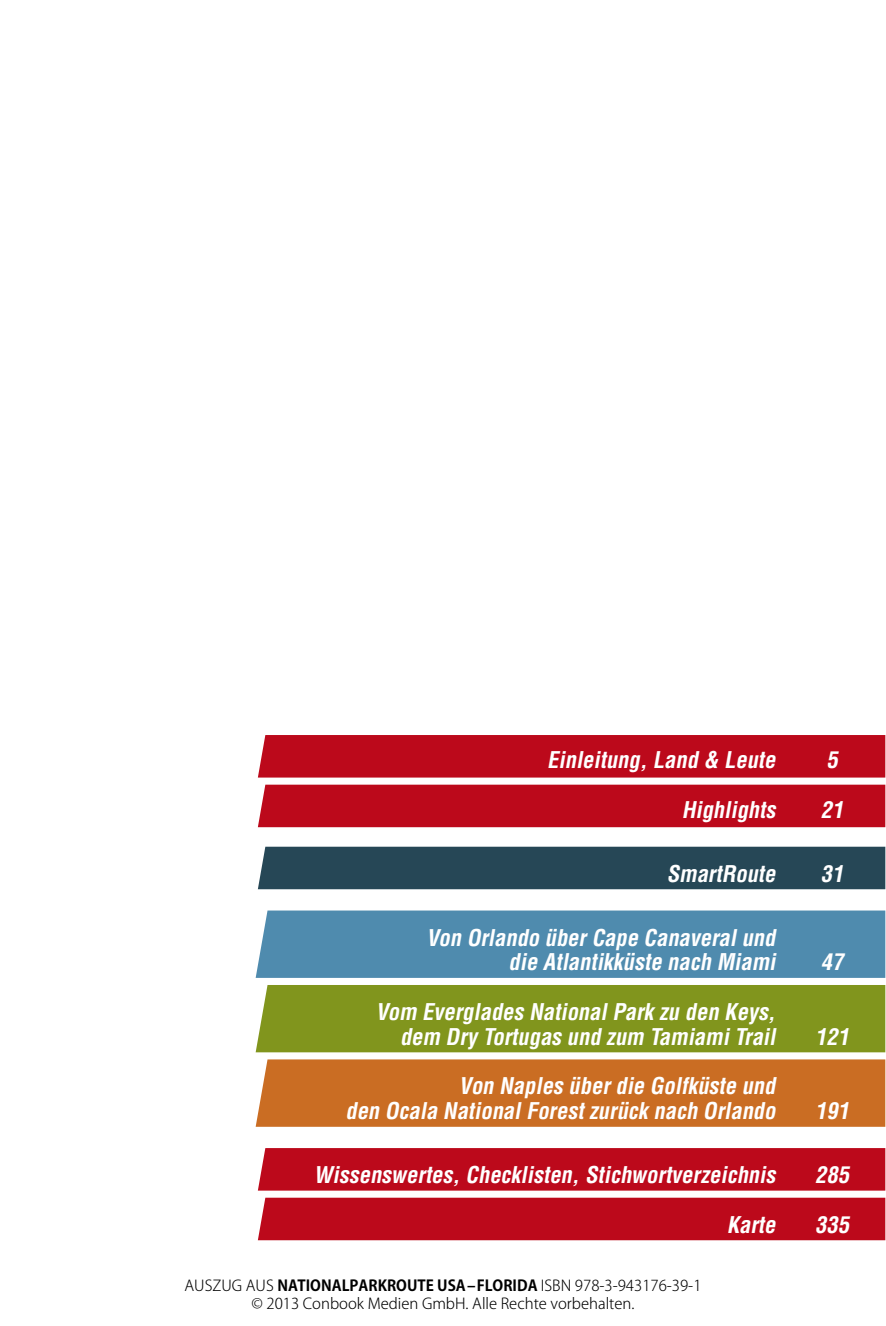
<style>
.page{position:relative;width:886px;height:1326px;background:#fff}
.page>*{position:absolute;margin:0;border:0;box-sizing:border-box;transform-origin:0 0}
.t1{font:italic 700 condensed 22.5px/24.8px "Helvetica LT";color:#fff;text-align:right}
.t2{font:300 15px/18px "Koz Go Pro";color:#000}
.t3{font:700 15px "Koz Go Pro";color:#000}
.s1{font-weight:300}
.s2{font-weight:700}
</style>
<div class="page">
<div style="left:258px;top:735px;width:627px;height:42px;background:#bc091b"></div>
<div style="left:256px;top:1059px;width:629px;height:67px;background:#ca6d23"></div>
<div style="left:258px;top:1148px;width:627px;height:42px;background:#bc091b"></div>
<div style="left:258px;top:1197px;width:627px;height:43px;background:#bc091b"></div>
<div style="left:256px;top:985px;width:629px;height:67px;background:#81951d"></div>
<div style="left:256px;top:910px;width:629px;height:67px;background:#4f8bae"></div>
<div style="left:258px;top:846px;width:627px;height:43px;background:#264756"></div>
<div style="left:258px;top:784px;width:627px;height:43px;background:#bc091b"></div>
<p class="t1" style="left:547px;top:747px;width:235px">Einleitung,Land &amp; Leute</p>
<p class="t1" style="left:682px;top:797px;width:100px">Highlights</p>
<p class="t1" style="left:667px;top:861px;width:115px">SmartRoute</p>
<p class="t1" style="left:426px;top:924px;width:355px">Von Orlando überCape Canaveralund die Atlantikküste nach Miami</p>
<p class="t1" style="left:376px;top:999px;width:406px">Vom Everglades NationalPark zu den Keys, dem Dry Tortugas und zum TamiamiTrail</p>
<p class="t1" style="left:345px;top:1073px;width:436px">Von Naples überdie Golfküste und<br>den Ocala NationalForestzurück nach Orlando</p>
<p class="t1" style="left:314px;top:1162px;width:468px">Wissenswertes,Checklisten,Stichwortverzeichnis</p>
<p class="t1" style="left:727px;top:1211px;width:55px">Karte</p>
<p class="t3" style="left:184px;top:1275px;width:309px"><span class="s1">AUSZUG AUS</span> NATIONALPARKROUTE USA – FLORI</p>
<p class="t2" style="left:251px;top:1276px;width:451px;text-indent:266px"><span class="s2">DA</span> ISBN 978-3-943176-39-1 © 2013 Conbook Medien GmbH. Alle Rechte vorbehalten.</p>
<p class="t1" style="left:826px;top:747px;width:18px">5</p>
<p class="t1" style="left:821px;top:797px;width:29px">21</p>
<p class="t1" style="left:821px;top:861px;width:29px">31</p>
<p class="t1" style="left:821px;top:949px;width:29px">47</p>
<p class="t1" style="left:815px;top:1024px;width:40px">121</p>
<p class="t1" style="left:815px;top:1098px;width:40px">191</p>
<p class="t1" style="left:815px;top:1162px;width:40px">285</p>
<p class="t1" style="left:815px;top:1211px;width:40px">335</p>
</div>
